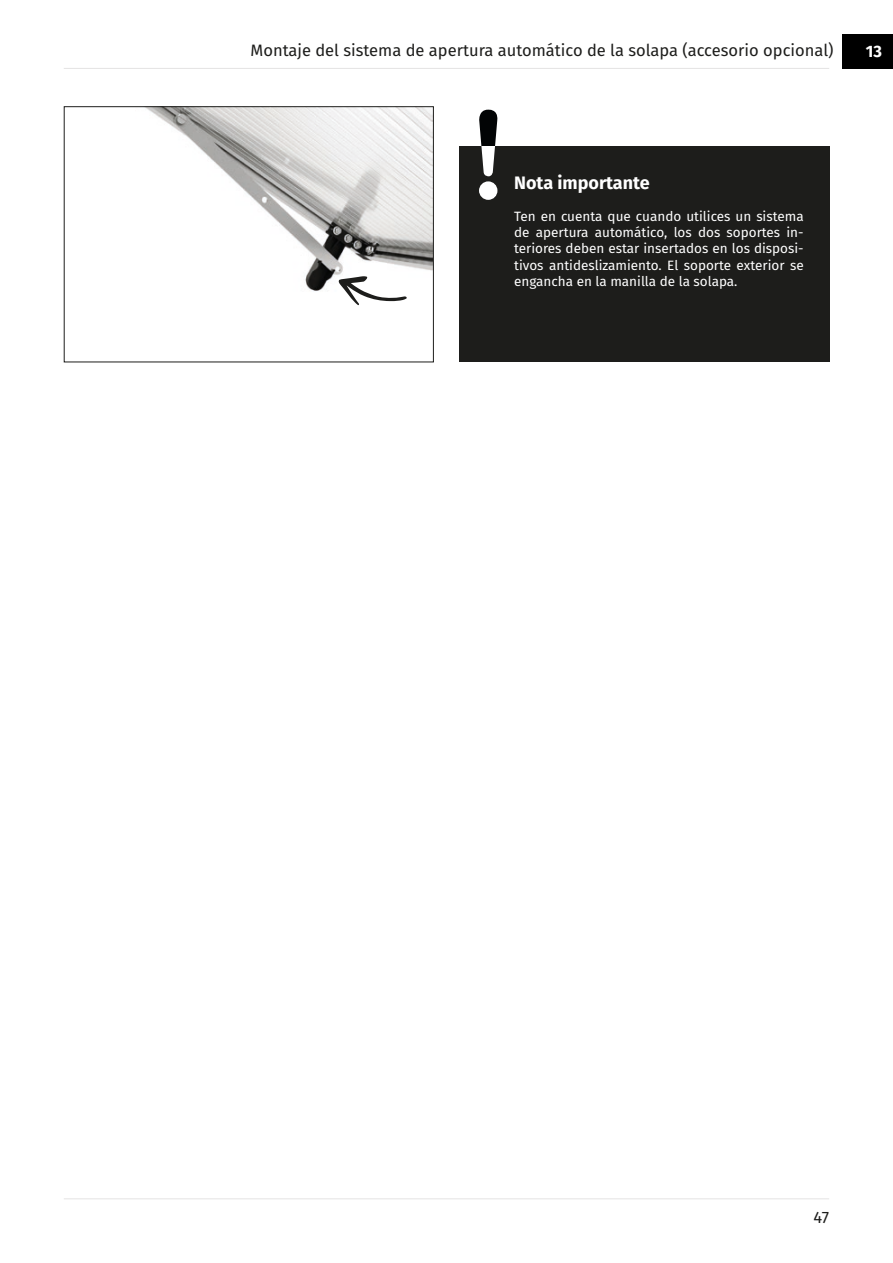
<style>
.page{position:relative;width:893px;height:1263px;background:#fff}
.page>*{position:absolute;margin:0;border:0;box-sizing:border-box;transform-origin:0 0}
.t1{font:700 18px "Fira Sans";color:#fff}
.t2{font:16.5px "Fira Sans";color:#1d1d1b}
.t3{font:700 16.5px "Fira Sans";color:#fff}
.t4{font:13.5px/16.2px "Fira Sans";color:#fff;text-align:justify}
</style>
<div class="page">
<hr style="left:64px;top:1198px;width:765px;height:1px;background:#e4e3e3">
<img style="left:146px;top:108px;width:286px;height:198px">
<svg style="left:339px;top:276px;width:68px;height:29px"></svg>
<div style="left:842px;top:35px;width:51px;height:34px;background:#000"></div>
<hr style="left:64px;top:68px;width:765px;height:1px;background:#e4e3e3">
<div style="left:459px;top:146px;width:370px;height:215px;background:#1d1d1b"></div>
<div style="left:479px;top:181px;width:18px;height:19px;background:#fff;border-radius:50%"></div>
<svg style="left:479px;top:109px;width:19px;height:68px"></svg>
<div style="left:64px;top:106px;width:370px;height:256px;border:1px solid #1d1d1b"></div>
<p class="t2" style="left:251px;top:38px;width:584px">Montaje del sistema de apertura automático de la solapa (accesorio opcional)</p>
<p class="t3" style="left:866px;top:38px;width:18px">13</p>
<h1 class="t1" style="left:514px;top:167px;width:137px">Nota importante</h1>
<p class="t4" style="left:514px;top:208px;width:291px">Ten en cuenta que cuando utilices un sistema de apertura automático, los dos soportes in&shy;teriores deben estar insertados en los disposi&shy;tivos antideslizamiento. El soporte exterior se engancha en la manilla de la solapa.</p>
<p class="t2" style="left:813px;top:1205px;width:17px">47</p>
</div>
